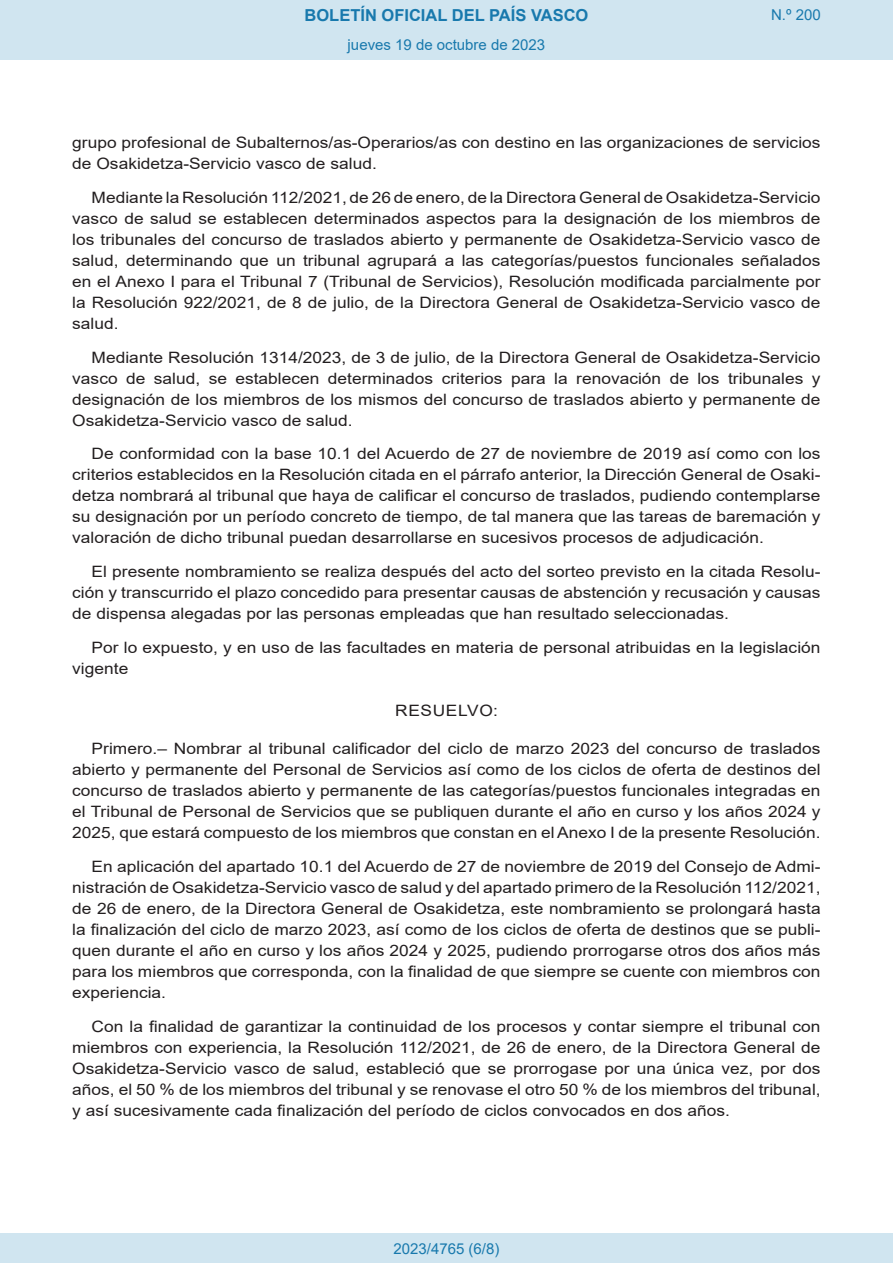
<style>
.page{position:relative;width:893px;height:1263px;background:#fff}
.page>*{position:absolute;margin:0;border:0;box-sizing:border-box;transform-origin:0 0}
.t1{font:700 16.5px "Arial";color:#1879ad}
.BOPVDetalle{font:15.6px/21px "Arial";color:#231f20;text-align:justify;scale:1.11 1}
.BOPVClave{font:15.6px "Arial";letter-spacing:.035em;color:#231f20;scale:1.11 1}
.Paginacion_Centro{font:15px "Arial";color:#1879ad}
</style>
<div class="page">
<div style="left:0;top:0;width:893px;height:60px;background:#d0e5f0"></div>
<div style="left:0;top:1233px;width:893px;height:30px;background:#d0e5f0"></div>
<p class="t1" style="left:305px;top:3px;width:285px">BOLETÍN OFICIAL DEL PAÍS VASCO</p>
<p class="Paginacion_Centro" style="left:348px;top:35px;width:199px">jueves 19 de octubre de 2023</p>
<p class="Paginacion_Centro" style="left:771px;top:5px;width:51px">N.º 200</p>
<p class="BOPVDetalle" style="left:72px;top:132px;width:676px">grupo profesional de Subalternos/as-Operarios/as con destino en las organizaciones de servicios de Osakidetza-Servicio vasco de salud.</p>
<p class="BOPVDetalle" style="left:72px;top:187px;width:676px;text-indent:19px">Mediante la Resolución 112/2021, de 26 de enero, de la Directora General de Osakidetza-Servicio vasco de salud se establecen determinados aspectos para la designación de los miembros de los tribunales del concurso de traslados abierto y permanente de Osakidetza-Servicio vasco de salud, determinando que un tribunal agrupará a las categorías/puestos funcionales señalados en el Anexo I para el Tribunal 7 (Tribunal de Servicios), Resolución modificada parcialmente por la Resolución 922/2021, de 8 de julio, de la Directora General de Osakidetza-Servicio vasco de salud.</p>
<p class="BOPVDetalle" style="left:72px;top:347px;width:676px;text-indent:19px">Mediante Resolución 1314/2023, de 3 de julio, de la Directora General de Osakidetza-Servicio vasco de salud, se establecen determinados criterios para la renovación de los tribunales y designación de los miembros de los mismos del concurso de traslados abierto y permanente de Osakidetza-Servicio vasco de salud.</p>
<p class="BOPVDetalle" style="left:72px;top:443px;width:676px;text-indent:19px">De conformidad con la base 10.1 del Acuerdo de 27 de noviembre de 2019 así como con los criterios establecidos en la Resolución citada en el párrafo anterior, la Dirección General de Osaki&shy;detza nombrará al tribunal que haya de calificar el concurso de traslados, pudiendo contemplarse su designación por un período concreto de tiempo, de tal manera que las tareas de baremación y valoración de dicho tribunal puedan desarrollarse en sucesivos procesos de adjudicación.</p>
<p class="BOPVDetalle" style="left:72px;top:561px;width:676px;text-indent:19px">El presente nombramiento se realiza después del acto del sorteo previsto en la citada Resolu&shy;ción y transcurrido el plazo concedido para presentar causas de abstención y recusación y causas de dispensa alegadas por las personas empleadas que han resultado seleccionadas.</p>
<p class="BOPVDetalle" style="left:72px;top:637px;width:676px;text-indent:19px">Por lo expuesto, y en uso de las facultades en materia de personal atribuidas en la legislación vigente</p>
<p class="BOPVClave" style="left:395px;top:700px;width:94px">RESUELVO:</p>
<p class="BOPVDetalle" style="left:72px;top:738px;width:676px;text-indent:19px">Primero.– Nombrar al tribunal calificador del ciclo de marzo 2023 del concurso de traslados abierto y permanente del Personal de Servicios así como de los ciclos de oferta de destinos del concurso de traslados abierto y permanente de las categorías/puestos funcionales integradas en el Tribunal de Personal de Servicios que se publiquen durante el año en curso y los años 2024 y 2025, que estará compuesto de los miembros que constan en el Anexo I de la presente Resolución.</p>
<p class="BOPVDetalle" style="left:72px;top:856px;width:676px;text-indent:19px">En aplicación del apartado 10.1 del Acuerdo de 27 de noviembre de 2019 del Consejo de Admi&shy;nistración de Osakidetza-Servicio vasco de salud y del apartado primero de la Resolución 112/2021, de 26 de enero, de la Directora General de Osakidetza, este nombramiento se prolongará hasta la finalización del ciclo de marzo 2023, así como de los ciclos de oferta de destinos que se publi&shy;quen durante el año en curso y los años 2024 y 2025, pudiendo prorrogarse otros dos años más para los miembros que corresponda, con la finalidad de que siempre se cuente con miembros con experiencia.</p>
<p class="BOPVDetalle" style="left:72px;top:1016px;width:676px;text-indent:19px">Con la finalidad de garantizar la continuidad de los procesos y contar siempre el tribunal con miembros con experiencia, la Resolución 112/2021, de 26 de enero, de la Directora General de Osakidetza-Servicio vasco de salud, estableció que se prorrogase por una única vez, por dos años, el 50 % de los miembros del tribunal y se renovase el otro 50 % de los miembros del tribunal, y así sucesivamente cada finalización del período de ciclos convocados en dos años.</p>
<p class="Paginacion_Centro" style="left:393px;top:1238px;width:107px">2023/4765 (6/8)</p>
</div>
